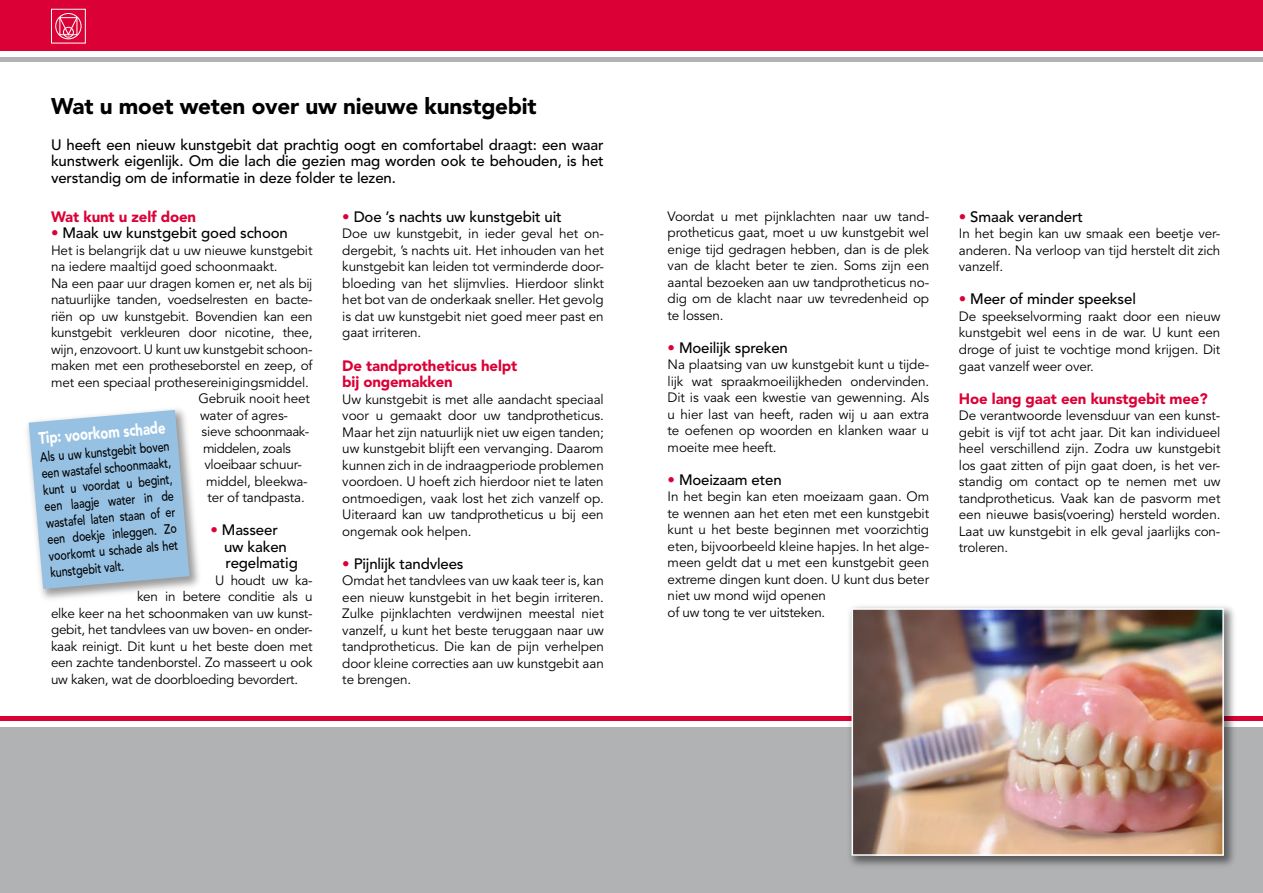
<style>
.page{position:relative;width:1263px;height:893px;background:#fff}
.page>*{position:absolute;margin:0;border:0;box-sizing:border-box;transform-origin:0 0}
.t1{font:900 22.5px "Avenir";letter-spacing:-.01em;color:#000}
.t2{font:900 16.5px "Avenir";color:#fff;scale:.8 1}
.t3{font:500 15px/16.5px "Avenir";letter-spacing:-.01em;color:#000}
.t4{font:900 15px/16.5px "Avenir";letter-spacing:-.01em;color:#db0036}
.t5{font:13.5px/16.5px "Avenir";letter-spacing:-.01em;color:#000;text-align:justify}
.t6{font:500 13.5px/16.5px "Avenir";color:#000;text-align:justify;scale:.8 1}
.t7{font:13.5px "Avenir";letter-spacing:-.03em;color:#000}
.t8{font:13.5px "Avenir";letter-spacing:-.04em;color:#000}
.s1{color:#db0036}
</style>
<div class="page">
<div style="left:0;top:716px;width:1263px;height:5px;background:#db0036"></div>
<div style="left:0;top:727px;width:1263px;height:166px;background:#b1b2b4"></div>
<div style="left:0;top:0;width:1263px;height:51px;background:#db0036"></div>
<div style="left:55px;top:13px;width:26px;height:26px;border:1px solid #fff;border-radius:50%"></div>
<svg style="left:59px;top:17px;width:19px;height:19px"></svg>
<div style="left:63px;top:27px;width:11px;height:11px;border:1px solid #fff;border-radius:50%"></div>
<div style="left:51px;top:9px;width:35px;height:35px;border:1px solid #fff"></div>
<div style="left:0;top:57px;width:1263px;height:5px;background:#b1b2b4"></div>
<div style="left:23px;top:404px;width:181px;height:199px;background:#000;opacity:.4"></div>
<svg style="left:29px;top:410px;width:160px;height:179px;background:#a0c4e2"></svg>
<div style="left:846px;top:602px;width:392px;height:268px;background:#000;opacity:.5"></div>
<img style="left:854px;top:611px;width:367px;height:242px">
<div style="left:851px;top:608px;width:373px;height:248px;border:2px solid #fff"></div>
<h1 class="t1" style="left:51px;top:92px;width:487px">Wat u moet weten over uw nieuwe kunstgebit</h1>
<p class="t3" style="left:51px;top:137px;width:554px;text-align:justify">U heeft een nieuw kunstgebit dat prachtig oogt en comfortabel draagt: een waar kunstwerk eigenlijk. Om die lach die gezien mag worden ook te behouden, is het verstandig om de informatie in deze folder te lezen.</p>
<p class="t4" style="left:51px;top:208px;width:147px">Wat kunt u zelf doen</p>
<p class="t3" style="left:51px;top:225px;width:238px"><span class="s1">•</span> Maak uw kunstgebit goed schoon</p>
<p class="t5" style="left:51px;top:242px;width:263px">Het is belangrijk dat u uw nieuwe kunstgebit</p>
<p class="t5" style="left:51px;top:259px;width:228px">na iedere maaltijd goed schoonmaakt.</p>
<p class="t5" style="left:51px;top:275px;width:263px">Na een paar uur dragen komen er, net als bij</p>
<p class="t5" style="left:51px;top:292px;width:263px">natuurlijke tanden, voedselresten en bacte-</p>
<p class="t5" style="left:51px;top:308px;width:263px">riën op uw kunstgebit. Bovendien kan een</p>
<p class="t5" style="left:51px;top:325px;width:263px">kunstgebit verkleuren door nicotine, thee,</p>
<p class="t5" style="left:51px;top:341px;width:263px">wijn, enzovoort. U kunt uw kunstgebit schoon-</p>
<p class="t5" style="left:51px;top:358px;width:263px">maken met een protheseborstel en zeep, of</p>
<p class="t5" style="left:51px;top:374px;width:259px">met een speciaal prothesereinigingsmiddel.</p>
<p class="t5" style="left:198px;top:391px;width:113px">Gebruik nooit heet</p>
<p class="t5" style="left:200px;top:407px;width:90px">water of agres-</p>
<p class="t8" style="left:201px;top:424px;width:109px">sieve schoonmaak-</p>
<p class="t7" style="left:203px;top:440px;width:89px">middelen, zoals</p>
<p class="t7" style="left:204px;top:457px;width:99px">vloeibaar schuur-</p>
<p class="t5" style="left:206px;top:473px;width:103px">middel, bleekwa-</p>
<p class="t5" style="left:207px;top:490px;width:99px">ter of tandpasta.</p>
<p class="t3" style="left:224px;top:522px;width:75px;text-indent:-14px"><span class="s1">•</span> Masseer uw kaken regelmatig</p>
<p class="t5" style="left:215px;top:572px;width:99px">U houdt uw ka-</p>
<p class="t5" style="left:137px;top:589px;width:177px">ken in betere conditie als u</p>
<p class="t5" style="left:51px;top:605px;width:263px">elke keer na het schoonmaken van uw kunst-</p>
<p class="t5" style="left:51px;top:622px;width:263px">gebit, het tandvlees van uw boven- en onder-</p>
<p class="t5" style="left:51px;top:638px;width:263px">kaak reinigt. Dit kunt u het beste doen met</p>
<p class="t5" style="left:51px;top:655px;width:263px">een zachte tandenborstel. Zo masseert u ook</p>
<p class="t5" style="left:51px;top:671px;width:249px">uw kaken, wat de doorbloeding bevordert.</p>
<p class="t2" style="left:38px;top:428px;width:161px;rotate:-5deg">Tip: voorkom schade</p>
<p class="t6" style="left:40px;top:449px;width:164px;rotate:-5deg">Als u uw kunstgebit boven een wastafel schoonmaakt, kunt u voordat u begint, een laagje water in de wastafel laten staan of er een doekje inleggen. Zo voorkomt u schade als het kunstgebit valt.</p>
<p class="t3" style="left:342px;top:209px;width:221px"><span class="s1">•</span> Doe ’s nachts uw kunstgebit uit</p>
<p class="t5" style="left:342px;top:226px;width:263px">Doe uw kunstgebit, in ieder geval het on&shy;dergebit, ’s nachts uit. Het inhouden van het kunstgebit kan leiden tot verminderde door&shy;bloeding van het slijmvlies. Hierdoor slinkt het bot van de onderkaak sneller. Het gevolg is dat uw kunstgebit niet goed meer past en gaat irriteren.</p>
<p class="t4" style="left:342px;top:357px;width:176px">De tandprotheticus helpt bij ongemakken</p>
<p class="t5" style="left:342px;top:391px;width:263px">Uw kunstgebit is met alle aandacht speciaal voor u gemaakt door uw tandprotheticus.<br>Maar het zijn natuurlijk niet uw eigen tanden; uw kunstgebit blijft een vervanging. Daarom kunnen zich in de indraagperiode problemen voordoen. U hoeft zich hierdoor niet te laten ontmoedigen, vaak lost het zich vanzelf op.<br>Uiteraard kan uw tandprotheticus u bij een ongemak ook helpen.</p>
<p class="t3" style="left:342px;top:555px;width:123px"><span class="s1">•</span> Pijnlijk tandvlees</p>
<p class="t5" style="left:342px;top:572px;width:263px">Omdat het tandvlees van uw kaak teer is, kan een nieuw kunstgebit in het begin irriteren.<br>Zulke pijnklachten verdwijnen meestal niet vanzelf, u kunt het beste teruggaan naar uw tandprotheticus. Die kan de pijn verhelpen door kleine correcties aan uw kunstgebit aan te brengen.</p>
<p class="t5" style="left:668px;top:208px;width:263px">Voordat u met pijnklachten naar uw tand&shy;protheticus gaat, moet u uw kunstgebit wel enige tijd gedragen hebben, dan is de plek van de klacht beter te zien. Soms zijn een aantal bezoeken aan uw tandprotheticus no&shy;dig om de klacht naar uw tevredenheid op te lossen.</p>
<p class="t3" style="left:668px;top:340px;width:122px"><span class="s1">•</span> Moeilijk spreken</p>
<p class="t5" style="left:668px;top:357px;width:263px">Na plaatsing van uw kunstgebit kunt u tijde&shy;lijk wat spraakmoeilijkheden ondervinden.<br>Dit is vaak een kwestie van gewenning. Als u hier last van heeft, raden wij u aan extra te oefenen op woorden en klanken waar u moeite mee heeft.</p>
<p class="t3" style="left:668px;top:472px;width:116px"><span class="s1">•</span> Moeizaam eten</p>
<p class="t5" style="left:668px;top:489px;width:263px;text-align:left">In het begin kan eten moeizaam gaan. Om te wennen aan het eten met een kunstgebit kunt u het beste beginnen met voorzichtig eten, bijvoorbeeld kleine hapjes. In het alge&shy;meen geldt dat u met een kunstgebit geen extreme dingen kunt doen. U kunt dus beter niet uw mond wijd openen<br>of uw tong te ver uitsteken.</p>
<p class="t3" style="left:959px;top:209px;width:126px"><span class="s1">•</span> Smaak verandert</p>
<p class="t5" style="left:959px;top:226px;width:263px">In het begin kan uw smaak een beetje ver&shy;anderen. Na verloop van tijd herstelt dit zich vanzelf.</p>
<p class="t3" style="left:959px;top:291px;width:178px"><span class="s1">•</span> Meer of minder speeksel</p>
<p class="t5" style="left:959px;top:308px;width:263px">De speekselvorming raakt door een nieuw kunstgebit wel eens in de war. U kunt een droge of juist te vochtige mond krijgen. Dit gaat vanzelf weer over.</p>
<p class="t4" style="left:959px;top:390px;width:250px">Hoe lang gaat een kunstgebit mee?</p>
<p class="t5" style="left:959px;top:407px;width:263px">De verantwoorde levensduur van een kunst&shy;gebit is vijf tot acht jaar. Dit kan individueel heel verschillend zijn. Zodra uw kunstgebit los gaat zitten of pijn gaat doen, is het ver&shy;standig om contact op te nemen met uw tandprotheticus. Vaak kan de pasvorm met een nieuwe basis(voering) hersteld worden.<br>Laat uw kunstgebit in elk geval jaarlijks con&shy;troleren.</p>
</div>
